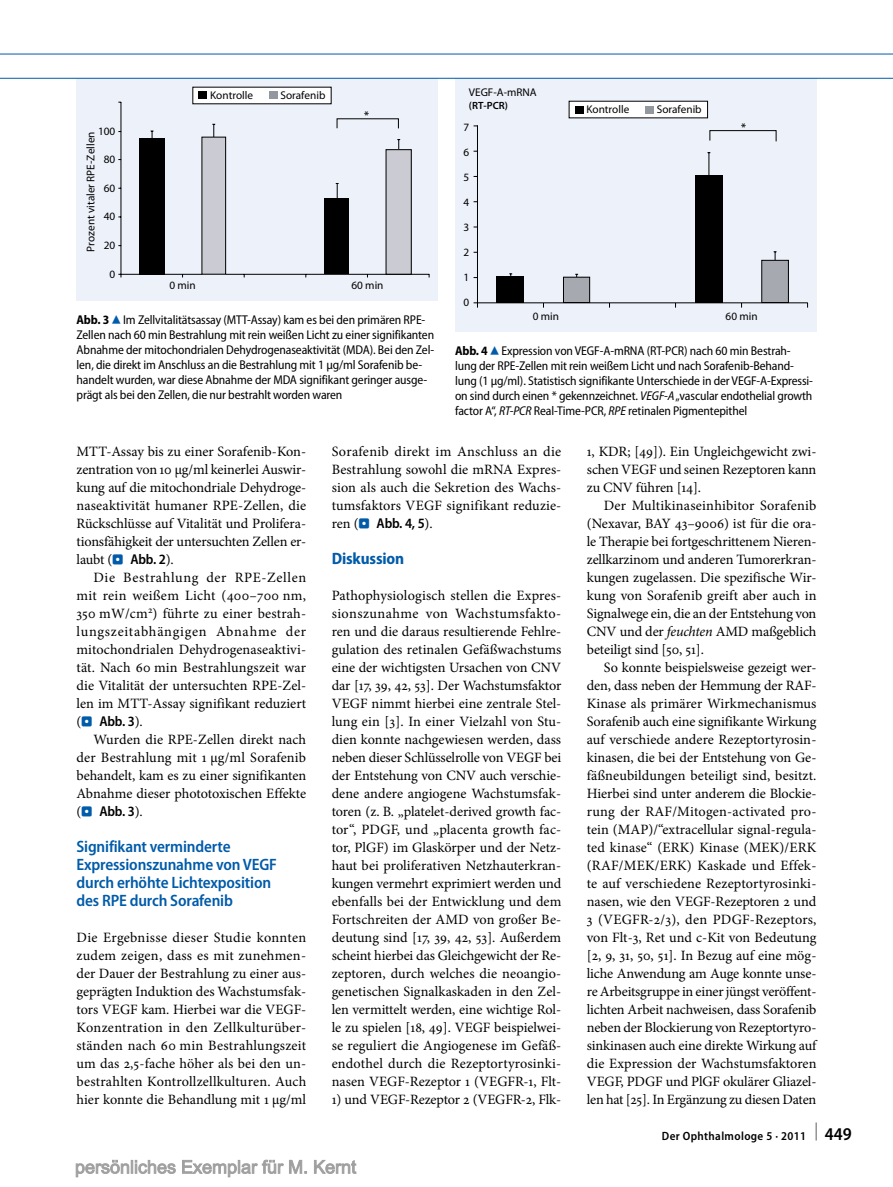
<style>
.page{position:relative;width:893px;height:1187px;background:#fff}
.page>*{position:absolute;margin:0;border:0;box-sizing:border-box;transform-origin:0 0}
.t1{font:600 semi-condensed 16.5px/18px "Myriad Pro";letter-spacing:-.01em;color:#005ba9}
.t2{font:700 semi-condensed 16.5px "Myriad Pro";letter-spacing:-.01em;color:#005ba9}
.t3{font:14.25px/18px "Minion Pro";color:#000;text-align:justify}
.t4{font:600 semi-condensed 14.25px "Myriad Pro";letter-spacing:-.01em;color:#000}
.t5{font:semi-condensed 12.75px/15px "Myriad Pro";letter-spacing:-.01em;color:#000}
.t6{font:600 semi-condensed 12px "Myriad Pro";letter-spacing:.03em;color:#000}
.t7{font:11.25px "Myriad Pro";color:#000}
.t8{font:600 11.25px "Myriad Pro";color:#000}
.t9{font:600 10.5px "Myriad Pro";color:#000}
.s1{font-weight:700}
.s2{font-family:"S Buttons";font-stretch:normal;font-size:14.25px;color:#005ba9}
.s3{font-style:italic}
.s4{font-family:"S Buttons";font-size:13.5px;color:#005ba9}
.s5{font-family:"Myriad Pro";font-weight:600;font-stretch:semi-condensed}
.s6{font-family:"Minion Pro";font-weight:400;font-stretch:normal}
.s7{font-family:"S Buttons";font-weight:400;font-stretch:normal;font-size:13.5px;color:#005ba9}
.s8{font-size:18px}
</style>
<div class="page">
<div style="left:77px;top:78px;width:361px;height:222px;background:#edf1fa"></div>
<hr style="left:121px;top:102px;width:1px;height:173px;background:#000">
<hr style="left:121px;top:274px;width:308px;height:1px;background:#000">
<div style="left:139px;top:138px;width:26px;height:136px;background:#000"></div>
<div style="left:324px;top:199px;width:25px;height:75px;background:#000"></div>
<svg style="left:150px;top:118px;width:251px;height:82px"></svg>
<div style="left:202px;top:137px;width:24px;height:137px;background:#cbccd3"></div>
<div style="left:202px;top:137px;width:24px;height:137px;border:1px solid #000"></div>
<div style="left:386px;top:150px;width:25px;height:124px;background:#cbccd3"></div>
<div style="left:386px;top:149px;width:26px;height:125px;border:1px solid #000"></div>
<div style="left:193px;top:87px;width:138px;height:17px;background:#fff"></div>
<div style="left:199px;top:92px;width:8px;height:7px;background:#000"></div>
<div style="left:269px;top:92px;width:8px;height:7px;background:#93989e"></div>
<div style="left:455px;top:78px;width:361px;height:253px;background:#edf1fa"></div>
<hr style="left:477px;top:125px;width:1px;height:178px;background:#000">
<hr style="left:477px;top:302px;width:331px;height:1px;background:#000">
<div style="left:497px;top:276px;width:27px;height:26px;background:#000"></div>
<div style="left:695px;top:175px;width:27px;height:127px;background:#000"></div>
<svg style="left:509px;top:130px;width:268px;height:149px"></svg>
<div style="left:569px;top:101px;width:139px;height:17px;background:#fff"></div>
<div style="left:575px;top:106px;width:8px;height:7px;background:#000"></div>
<div style="left:645px;top:106px;width:9px;height:7px;background:#93989e"></div>
<div style="left:563px;top:277px;width:27px;height:25px;background:#a6aab0"></div>
<div style="left:563px;top:277px;width:27px;height:26px;border:1px solid #000"></div>
<div style="left:762px;top:260px;width:26px;height:42px;background:#a6aab0"></div>
<div style="left:761px;top:260px;width:28px;height:43px;border:1px solid #000"></div>
<hr style="left:0;top:54px;width:893px;height:1px;background:#005ba9">
<hr style="left:0;top:78px;width:893px;height:1px;background:#005ba9">
<svg style="left:75px;top:1159px;width:282px;height:18px"></svg>
<p class="t7" style="left:98px;top:124px;width:19px">100</p>
<p class="t7" style="left:104px;top:152px;width:13px">80</p>
<p class="t7" style="left:104px;top:181px;width:13px">60</p>
<p class="t7" style="left:84px;top:252px;width:122px;rotate:-90deg">Prozent vitaler RPE-Zellen</p>
<p class="t7" style="left:104px;top:209px;width:13px">40</p>
<p class="t7" style="left:104px;top:238px;width:13px">20</p>
<p class="t7" style="left:110px;top:267px;width:7px">0</p>
<p class="t7" style="left:210px;top:88px;width:45px">Kontrolle</p>
<p class="t7" style="left:280px;top:88px;width:47px">Sorafenib</p>
<p class="t8" style="left:364px;top:108px;width:6px">*</p>
<p class="t7" style="left:169px;top:278px;width:28px">0 min</p>
<p class="t7" style="left:351px;top:278px;width:34px">60 min</p>
<p class="t5" style="left:77px;top:312px;width:359px"><span class="s1">Abb. 3</span><span class="s2">8</span>Im Zellvitalitätsassay (MTT-Assay) kam es bei den primären RPE-Zellen nach 60 min Bestrahlung mit rein weißen Licht zu einer signifikanten Abnahme der mitochondrialen Dehydrogenaseaktivität (MDA). Bei den Zel&shy;len, die direkt im Anschluss an die Bestrahlung mit 1 µg/ml Sorafenib be&shy;handelt wurden, war diese Abnahme der MDA signifikant geringer ausge&shy;prägt als bei den Zellen, die nur bestrahlt worden waren</p>
<p class="t7" style="left:469px;top:85px;width:69px">VEGF-A-mRNA</p>
<p class="t9" style="left:469px;top:99px;width:41px">(RT-PCR)</p>
<p class="t7" style="left:463px;top:120px;width:7px">7</p>
<p class="t7" style="left:463px;top:145px;width:7px">6</p>
<p class="t7" style="left:463px;top:170px;width:7px">5</p>
<p class="t7" style="left:463px;top:195px;width:7px">4</p>
<p class="t7" style="left:463px;top:220px;width:7px">3</p>
<p class="t7" style="left:463px;top:245px;width:7px">2</p>
<p class="t7" style="left:463px;top:270px;width:7px">1</p>
<p class="t7" style="left:463px;top:295px;width:7px">0</p>
<p class="t7" style="left:586px;top:102px;width:44px">Kontrolle</p>
<p class="t7" style="left:657px;top:102px;width:46px">Sorafenib</p>
<p class="t8" style="left:741px;top:120px;width:6px">*</p>
<p class="t7" style="left:533px;top:309px;width:28px">0 min</p>
<p class="t7" style="left:726px;top:309px;width:34px">60 min</p>
<p class="t5" style="left:455px;top:343px;width:360px"><span class="s1">Abb. 4</span><span class="s2">8</span>Expression von VEGF-A-mRNA (RT-PCR) nach 60 min Bestrah&shy;lung der RPE-Zellen mit rein weißem Licht und nach Sorafenib-Behand&shy;lung (1 µg/ml). Statistisch signifikante Unterschiede in der VEGF-A-Expressi&shy;on sind durch einen * gekennzeichnet. <span class="s3">VEGF-A</span>„vascular endothelial growth factor A“, <span class="s3">RT-PCR</span> Real-Time-PCR, <span class="s3">RPE</span> retinalen Pigmentepithel</p>
<p class="t3" style="left:77px;top:442px;width:231px">MTT-Assay bis zu einer Sorafenib-Kon&shy;zentration von 10 µg/ml keinerlei Auswir&shy;kung auf die mitochondriale Dehydroge&shy;naseaktivität humaner RPE-Zellen, die Rückschlüsse auf Vitalität und Prolifera&shy;tionsfähigkeit der untersuchten Zellen er&shy;laubt (<span class="s4">.</span> <span class="s5">Abb. 2</span>).</p>
<p class="t3" style="left:77px;top:568px;width:231px;text-indent:17px">Die Bestrahlung der RPE-Zellen mit rein weißem Licht (400–700 nm, 350 mW/cm<sup>2</sup>) führte zu einer bestrah&shy;lungszeitabhängigen Abnahme der mitochondrialen Dehydrogenaseaktivi&shy;tät. Nach 60 min Bestrahlungszeit war die Vitalität der untersuchten RPE-Zel&shy;len im MTT-Assay signifikant reduziert</p>
<p class="t4" style="left:77px;top:713px;width:68px"><span class="s6">(</span><span class="s7">.</span> Abb. 3<span class="s6">).</span></p>
<p class="t3" style="left:77px;top:730px;width:231px;text-indent:17px">Wurden die RPE-Zellen direkt nach der Bestrahlung mit 1 µg/ml Sorafenib behandelt, kam es zu einer signifikanten Abnahme dieser phototoxischen Effekte</p>
<p class="t4" style="left:77px;top:803px;width:68px"><span class="s6">(</span><span class="s7">.</span> Abb. 3<span class="s6">).</span></p>
<p class="t1" style="left:77px;top:837px;width:202px">Signifikant verminderte<br>Expressionszunahme von VEGF durch erhöhte Lichtexposition des RPE durch Sorafenib</p>
<p class="t3" style="left:77px;top:928px;width:231px;text-align:left">Die Ergebnisse dieser Studie konnten zudem zeigen, dass es mit zunehmen&shy;der Dauer der Bestrahlung zu einer aus&shy;geprägten Induktion des Wachstumsfak&shy;tors VEGF kam. Hierbei war die VEGF-Konzentration in den Zellkulturüber&shy;ständen nach 60 min Bestrahlungszeit um das 2,5-fache höher als bei den un&shy;bestrahlten Kontrollzellkulturen. Auch hier konnte die Behandlung mit 1 µg/ml</p>
<p class="t3" style="left:332px;top:442px;width:231px">Sorafenib direkt im Anschluss an die Bestrahlung sowohl die mRNA Expres&shy;sion als auch die Sekretion des Wachs&shy;tumsfaktors VEGF signifikant reduzie-</p>
<p class="t4" style="left:332px;top:515px;width:102px"><span class="s6">ren (</span><span class="s7">.</span> Abb. 4, 5<span class="s6">).</span></p>
<p class="t2" style="left:332px;top:549px;width:74px">Diskussion</p>
<p class="t3" style="left:332px;top:586px;width:231px">Pathophysiologisch stellen die Expres&shy;sionszunahme von Wachstumsfakto&shy;ren und die daraus resultierende Fehlre&shy;gulation des retinalen Gefäßwachstums eine der wichtigsten Ursachen von CNV dar [17, 39, 42, 53]. Der Wachstumsfaktor VEGF nimmt hierbei eine zentrale Stel&shy;lung ein [3]. In einer Vielzahl von Stu&shy;dien konnte nachgewiesen werden, dass neben dieser Schlüsselrolle von VEGF bei der Entstehung von CNV auch verschie&shy;dene andere angiogene Wachstumsfak&shy;toren (z. B. „platelet-derived growth fac&shy;tor“, PDGF, und „placenta growth fac&shy;tor, PlGF) im Glaskörper und der Netz&shy;haut bei proliferativen Netzhauterkran&shy;kungen vermehrt exprimiert werden und ebenfalls bei der Entwicklung und dem Fortschreiten der AMD von großer Be&shy;deutung sind [17, 39, 42, 53]. Außerdem scheint hierbei das Gleichgewicht der Re&shy;zeptoren, durch welches die neoangio&shy;genetischen Signalkaskaden in den Zel&shy;len vermittelt werden, eine wichtige Rol&shy;le zu spielen [18, 49]. VEGF beispielwei&shy;se reguliert die Angiogenese im Gefäß&shy;endothel durch die Rezeptortyrosinki&shy;nasen VEGF-Rezeptor 1 (VEGFR-1, Flt-</p>
<p class="t3" style="left:332px;top:1090px;width:229px">1) und VEGF-Rezeptor 2 (VEGFR-2, Flk-</p>
<p class="t3" style="left:587px;top:442px;width:231px">1, KDR; [49]). Ein Ungleichgewicht zwi&shy;schen VEGF und seinen Rezeptoren kann zu CNV führen [14].</p>
<p class="t3" style="left:587px;top:496px;width:231px;text-indent:17px">Der Multikinaseinhibitor Sorafenib (Nexavar, BAY 43–9006) ist für die ora&shy;le Therapie bei fortgeschrittenem Nieren&shy;zellkarzinom und anderen Tumorerkran&shy;kungen zugelassen. Die spezifische Wir&shy;kung von Sorafenib greift aber auch in Signalwege ein, die an der Entstehung von CNV und der <span class="s3">feuchten</span> AMD maßgeblich beteiligt sind [50, 51].</p>
<p class="t3" style="left:587px;top:658px;width:231px;text-align:left;text-indent:17px">So konnte beispielsweise gezeigt wer&shy;den, dass neben der Hemmung der RAF-Kinase als primärer Wirkmechanismus Sorafenib auch eine signifikante Wirkung auf verschiede andere Rezeptortyrosin&shy;kinasen, die bei der Entstehung von Ge&shy;fäßneubildungen beteiligt sind, besitzt.<br>Hierbei sind unter anderem die Blockie&shy;rung der RAF/Mitogen-activated pro&shy;tein (MAP)/“extracellular signal-regula&shy;ted kinase“ (ERK) Kinase (MEK)/ERK (RAF/MEK/ERK) Kaskade und Effek&shy;te auf verschiedene Rezeptortyrosinki&shy;nasen, wie den VEGF-Rezeptoren 2 und 3 (VEGFR-2/3), den PDGF-Rezeptors, von Flt-3, Ret und c-Kit von Bedeutung [2, 9, 31, 50, 51]. In Bezug auf eine mög&shy;liche Anwendung am Auge konnte unse&shy;re Arbeitsgruppe in einer jüngst veröffent&shy;lichten Arbeit nachweisen, dass Sorafenib neben der Blockierung von Rezeptortyro&shy;sinkinasen auch eine direkte Wirkung auf die Expression der Wachstumsfaktoren VEGF, PDGF und PlGF okulärer Gliazel&shy;len hat [25]. In Ergänzung zu diesen Daten</p>
<p class="t6" style="left:662px;top:1129px;width:191px">Der Ophthalmologe 5 · 2011 <sup>|</sup> <span class="s8">449</span></p>
</div>
